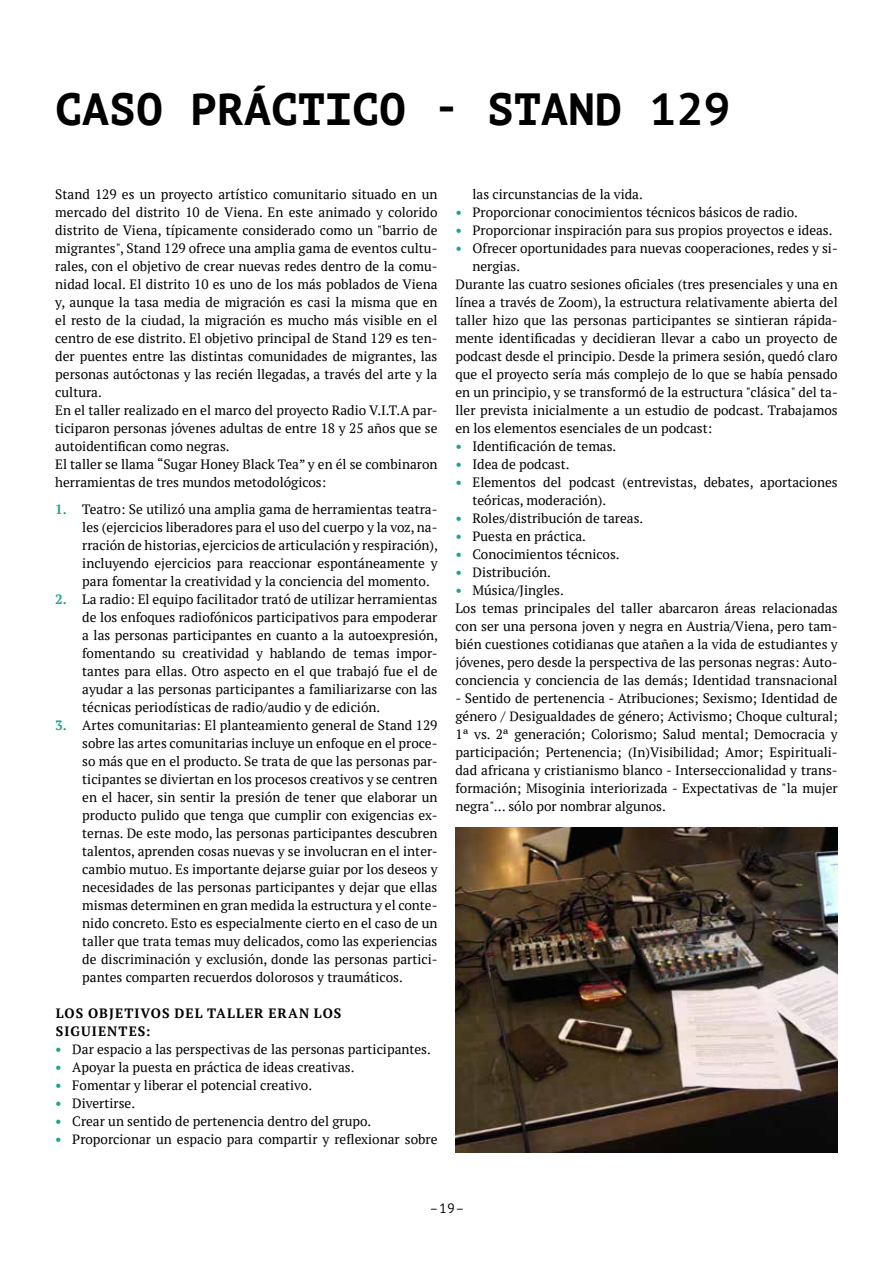
<style>
.page{position:relative;width:893px;height:1263px;background:#fff}
.page>*{position:absolute;margin:0;border:0;box-sizing:border-box;transform-origin:0 0}
.t1{font:700 45px "PT Mono";color:#000}
.t2{font:13.5px/18px "PT Serif";color:#000;text-align:justify}
.t3{font:700 13.5px/18px "PT Serif";letter-spacing:.08em;color:#000}
.t4{font:13.5px "PT Sans";color:#000}
.s1{font-weight:700;color:#1da38f}
</style>
<div class="page">
<img style="left:455px;top:827px;width:383px;height:325px">
<h1 class="t1" style="left:55px;top:83px;width:677px">CASO PRÁCTICO - STAND 129</h1>
<p class="t2" style="left:55px;top:185px;width:384px;text-align:left">Stand 129 es un proyecto artístico comunitario situado en un mercado del distrito 10 de Viena. En este animado y colorido distrito de Viena, típicamente considerado como un "barrio de migrantes", Stand 129 ofrece una amplia gama de eventos cultu&shy;rales, con el objetivo de crear nuevas redes dentro de la comu&shy;nidad local. El distrito 10 es uno de los más poblados de Viena y, aunque la tasa media de migración es casi la misma que en el resto de la ciudad, la migración es mucho más visible en el centro de ese distrito. El objetivo principal de Stand 129 es ten&shy;der puentes entre las distintas comunidades de migrantes, las personas autóctonas y las recién llegadas, a través del arte y la cultura.<br>En el taller realizado en el marco del proyecto Radio V.I.T.A par&shy;ticiparon personas jóvenes adultas de entre 18 y 25 años que se autoidentifican como negras.<br>El taller se llama “Sugar Honey Black Tea” y en él se combinaron herramientas de tres mundos metodológicos:</p>
<p class="t2" style="left:82px;top:500px;width:357px;text-indent:-27px"><span class="s1">1.</span> Teatro: Se utilizó una amplia gama de herramientas teatra&shy;les (ejercicios liberadores para el uso del cuerpo y la voz, na&shy;rración de historias, ejercicios de articulación y respiración), incluyendo ejercicios para reaccionar espontáneamente y para fomentar la creatividad y la conciencia del momento.</p>
<p class="t2" style="left:82px;top:590px;width:357px;text-indent:-27px"><span class="s1">2.</span> La radio: El equipo facilitador trató de utilizar herramientas de los enfoques radiofónicos participativos para empoderar a las personas participantes en cuanto a la autoexpresión, fomentando su creatividad y hablando de temas impor&shy;tantes para ellas. Otro aspecto en el que trabajó fue el de ayudar a las personas participantes a familiarizarse con las técnicas periodísticas de radio/audio y de edición.</p>
<p class="t2" style="left:82px;top:716px;width:357px;text-indent:-27px"><span class="s1">3.</span> Artes comunitarias: El planteamiento general de Stand 129 sobre las artes comunitarias incluye un enfoque en el proce&shy;so más que en el producto. Se trata de que las personas par&shy;ticipantes se diviertan en los procesos creativos y se centren en el hacer, sin sentir la presión de tener que elaborar un producto pulido que tenga que cumplir con exigencias ex&shy;ternas. De este modo, las personas participantes descubren talentos, aprenden cosas nuevas y se involucran en el inter&shy;cambio mutuo. Es importante dejarse guiar por los deseos y necesidades de las personas participantes y dejar que ellas mismas determinen en gran medida la estructura y el conte&shy;nido concreto. Esto es especialmente cierto en el caso de un taller que trata temas muy delicados, como las experiencias de discriminación y exclusión, donde las personas partici&shy;pantes comparten recuerdos dolorosos y traumáticos.</p>
<p class="t3" style="left:56px;top:1004px;width:286px">LOS OBJETIVOS DEL TALLER ERAN LOS<br>SIGUIENTES:</p>
<p class="t2" style="left:55px;top:1040px;width:377px"><span class="s1">•</span> Dar espacio a las perspectivas de las personas participantes.</p>
<p class="t2" style="left:55px;top:1058px;width:301px"><span class="s1">•</span> Apoyar la puesta en práctica de ideas creativas.</p>
<p class="t2" style="left:55px;top:1076px;width:258px"><span class="s1">•</span> Fomentar y liberar el potencial creativo.</p>
<p class="t2" style="left:55px;top:1094px;width:81px"><span class="s1">•</span> Divertirse.</p>
<p class="t2" style="left:55px;top:1112px;width:318px"><span class="s1">•</span> Crear un sentido de pertenencia dentro del grupo.</p>
<p class="t2" style="left:55px;top:1130px;width:384px"><span class="s1">•</span> Proporcionar un espacio para compartir y reflexionar sobre</p>
<p class="t2" style="left:472px;top:185px;width:172px">las circunstancias de la vida.</p>
<p class="t2" style="left:455px;top:203px;width:344px"><span class="s1">•</span> Proporcionar conocimientos técnicos básicos de radio.</p>
<p class="t2" style="left:455px;top:221px;width:379px"><span class="s1">•</span> Proporcionar inspiración para sus propios proyectos e ideas.</p>
<p class="t2" style="left:455px;top:239px;width:384px"><span class="s1">•</span> Ofrecer oportunidades para nuevas cooperaciones, redes y si-</p>
<p class="t2" style="left:472px;top:257px;width:49px">nergias.</p>
<p class="t2" style="left:455px;top:275px;width:384px">Durante las cuatro sesiones oficiales (tres presenciales y una en</p>
<p class="t2" style="left:455px;top:293px;width:384px">línea a través de Zoom), la estructura relativamente abierta del</p>
<p class="t2" style="left:455px;top:311px;width:384px">taller hizo que las personas participantes se sintieran rápida-</p>
<p class="t2" style="left:455px;top:329px;width:384px">mente identificadas y decidieran llevar a cabo un proyecto de</p>
<p class="t2" style="left:455px;top:347px;width:384px">podcast desde el principio. Desde la primera sesión, quedó claro</p>
<p class="t2" style="left:455px;top:365px;width:384px">que el proyecto sería más complejo de lo que se había pensado</p>
<p class="t2" style="left:455px;top:383px;width:384px">en un principio, y se transformó de la estructura "clásica" del ta-</p>
<p class="t2" style="left:455px;top:401px;width:384px">ller prevista inicialmente a un estudio de podcast. Trabajamos</p>
<p class="t2" style="left:455px;top:419px;width:258px">en los elementos esenciales de un podcast:</p>
<p class="t2" style="left:455px;top:437px;width:162px"><span class="s1">•</span> Identificación de temas.</p>
<p class="t2" style="left:455px;top:455px;width:116px"><span class="s1">•</span> Idea de podcast.</p>
<p class="t2" style="left:472px;top:473px;width:367px;text-indent:-17px"><span class="s1">•</span> Elementos del podcast (entrevistas, debates, aportaciones teóricas, moderación).</p>
<p class="t2" style="left:455px;top:509px;width:189px"><span class="s1">•</span> Roles/distribución de tareas.</p>
<p class="t2" style="left:455px;top:527px;width:132px"><span class="s1">•</span> Puesta en práctica.</p>
<p class="t2" style="left:455px;top:545px;width:166px"><span class="s1">•</span> Conocimientos técnicos.</p>
<p class="t2" style="left:455px;top:563px;width:97px"><span class="s1">•</span> Distribución.</p>
<p class="t2" style="left:455px;top:581px;width:384px;text-align:left"><span class="s1">•</span> Música/Jingles.<br>Los temas principales del taller abarcaron áreas relacionadas con ser una persona joven y negra en Austria/Viena, pero tam&shy;bién cuestiones cotidianas que atañen a la vida de estudiantes y jóvenes, pero desde la perspectiva de las personas negras: Auto&shy;conciencia y conciencia de las demás; Identidad transnacional</p>
<p class="t2" style="left:455px;top:689px;width:384px">- Sentido de pertenencia - Atribuciones; Sexismo; Identidad de género / Desigualdades de género; Activismo; Choque cultural; 1ª vs. 2ª generación; Colorismo; Salud mental; Democracia y participación; Pertenencia; (In)Visibilidad; Amor; Espirituali&shy;dad africana y cristianismo blanco - Interseccionalidad y trans&shy;formación; Misoginia interiorizada - Expectativas de "la mujer negra"… sólo por nombrar algunos.</p>
<p class="t4" style="left:430px;top:1199px;width:36px">–19–</p>
</div>
